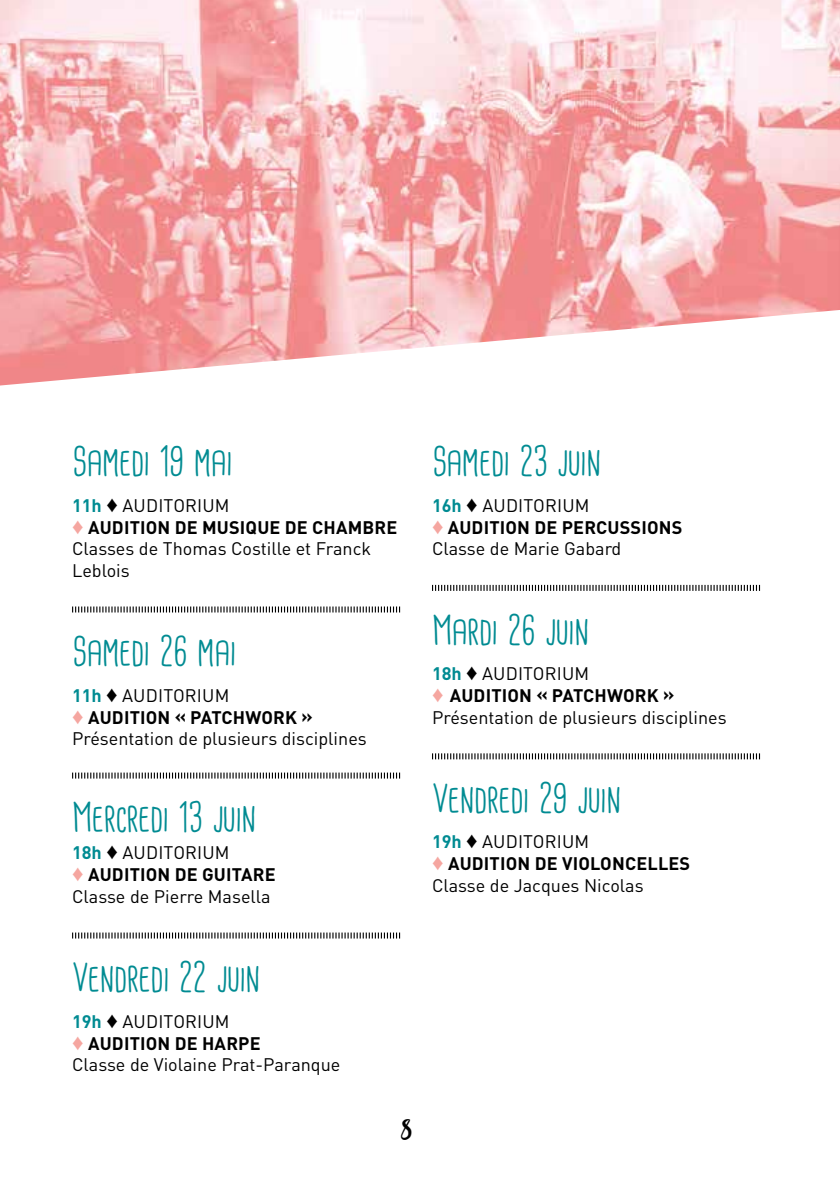
<style>
.page{position:relative;width:840px;height:1191px;background:#fff}
.page>*{position:absolute;margin:0;border:0;box-sizing:border-box;transform-origin:0 0}
.t1{font:40px "Cardenio Modern";color:#008b92}
.t2{font:18px/21.8px "DIN Pro";color:#000}
.t3{font:14px "Luna";color:#000}
.s1{font-weight:700;color:#008b92}
.s2{font-family:"Arial";font-size:22.4px}
.s3{font-family:"Arial";font-size:22.4px;color:#f5a6a0}
.s4{font-weight:700}
</style>
<div class="page">
<svg style="left:72px;top:606px;width:328px;height:6px"></svg>
<svg style="left:72px;top:772px;width:328px;height:6px"></svg>
<svg style="left:72px;top:932px;width:328px;height:6px"></svg>
<svg style="left:432px;top:585px;width:327px;height:6px"></svg>
<svg style="left:432px;top:753px;width:327px;height:6px"></svg>
<img style="left:0;top:0;width:839px;height:385px">
<h1 class="t1" style="left:72px;top:438px;width:162px">Samedi 19 mai</h1>
<p class="t2" style="left:72px;top:493px;width:327px"><span class="s1">11h</span> <span class="s2">♦</span> AUDITORIUM<br><span class="s3">♦</span> <span class="s4">AUDITION DE MUSIQUE DE CHAMBRE<br></span>Classes de Thomas Costille et Franck<br>Leblois</p>
<h1 class="t1" style="left:72px;top:628px;width:165px">Samedi 26 mai</h1>
<p class="t2" style="left:72px;top:683px;width:296px"><span class="s1">11h</span> <span class="s2">♦</span> AUDITORIUM<br><span class="s3">♦</span> <span class="s4">AUDITION « PATCHWORK »<br></span>Présentation de plusieurs disciplines</p>
<h1 class="t1" style="left:72px;top:794px;width:185px">Mercredi 13 juin</h1>
<p class="t2" style="left:72px;top:841px;width:205px"><span class="s1">18h</span> <span class="s2">♦</span> AUDITORIUM<br><span class="s3">♦</span> <span class="s4">AUDITION DE GUITARE<br></span>Classe de Pierre Masella</p>
<h1 class="t1" style="left:432px;top:438px;width:170px">Samedi 23 juin</h1>
<p class="t2" style="left:432px;top:493px;width:252px"><span class="s1">16h</span> <span class="s2">♦</span> AUDITORIUM<br><span class="s3">♦</span> <span class="s4">AUDITION DE PERCUSSIONS<br></span>Classe de Marie Gabard</p>
<h1 class="t1" style="left:432px;top:606px;width:158px">Mardi 26 juin</h1>
<p class="t2" style="left:432px;top:662px;width:296px"><span class="s1">18h</span> <span class="s2">♦</span> AUDITORIUM<br><span class="s3">♦</span> <span class="s4">AUDITION « PATCHWORK »<br></span>Présentation de plusieurs disciplines</p>
<h1 class="t1" style="left:432px;top:775px;width:190px">Vendredi 29 juin</h1>
<p class="t2" style="left:432px;top:830px;width:259px"><span class="s1">19h</span> <span class="s2">♦</span> AUDITORIUM<br><span class="s3">♦</span> <span class="s4">AUDITION DE VIOLONCELLES<br></span>Classe de Jacques Nicolas</p>
<h1 class="t1" style="left:72px;top:954px;width:190px">Vendredi 22 juin</h1>
<p class="t2" style="left:72px;top:1009px;width:270px"><span class="s1">19h</span> <span class="s2">♦</span> AUDITORIUM<br><span class="s3">♦</span> <span class="s4">AUDITION DE HARPE<br></span>Classe de Violaine Prat-Paranque</p>
<p class="t3" style="left:401px;top:1127px;width:12px">8</p>
</div>
